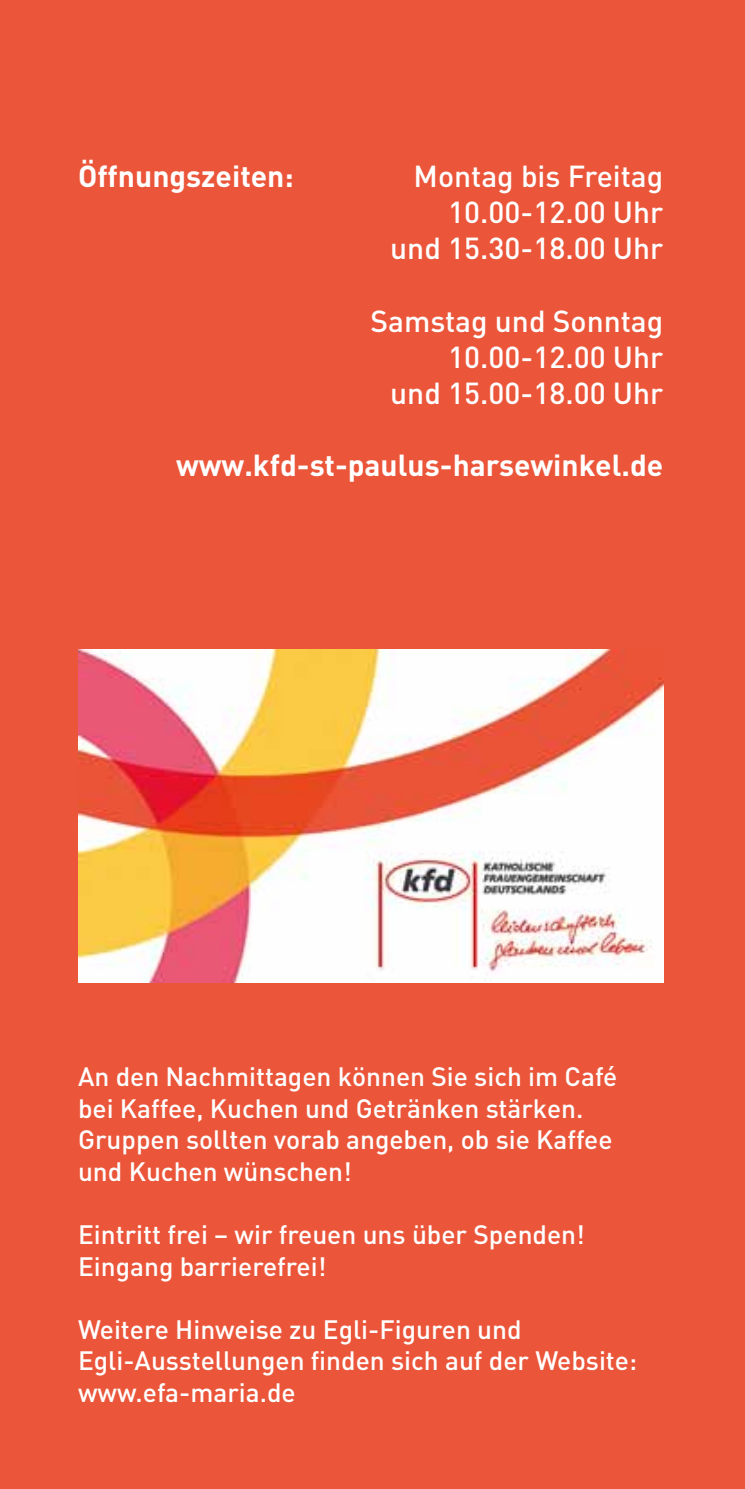
<style>
.page{position:relative;width:745px;height:1489px;background:#fff}
.page>*{position:absolute;margin:0;border:0;box-sizing:border-box;transform-origin:0 0}
.t1{font:500 30px/36px "DIN Pro";color:#fff;text-align:right}
.t2{font:700 30px "DIN Pro";color:#fff}
.t3{font:500 26.25px/31.5px "DIN Pro";color:#fff}
</style>
<div class="page">
<div style="left:0;top:0;width:744px;height:1488px;background:#eb563a"></div>
<img style="left:78px;top:649px;width:585px;height:333px">
<p class="t2" style="left:78px;top:156px;width:217px">Öffnungszeiten:</p>
<p class="t1" style="left:390px;top:157px;width:274px">Montag bis Freitag<br>10.00-12.00 Uhr und 15.30-18.00 Uhr</p>
<p class="t1" style="left:370px;top:301px;width:294px">Samstag und Sonntag<br>10.00-12.00 Uhr<br>und 15.00-18.00 Uhr</p>
<p class="t2" style="left:176px;top:444px;width:488px">www.kfd-st-paulus-harsewinkel.de</p>
<p class="t3" style="left:78px;top:1060px;width:540px">An den Nachmittagen können Sie sich im Café bei Kaffee, Kuchen und Getränken stärken.<br>Gruppen sollten vorab angeben, ob sie Kaffee und Kuchen wünschen!</p>
<p class="t3" style="left:78px;top:1217px;width:508px">Eintritt frei – wir freuen uns über Spenden!<br>Eingang barrierefrei!</p>
<p class="t3" style="left:78px;top:1312px;width:560px">Weitere Hinweise zu Egli-Figuren und<br>Egli-Ausstellungen finden sich auf der Website: www.efa-maria.de</p>
</div>
